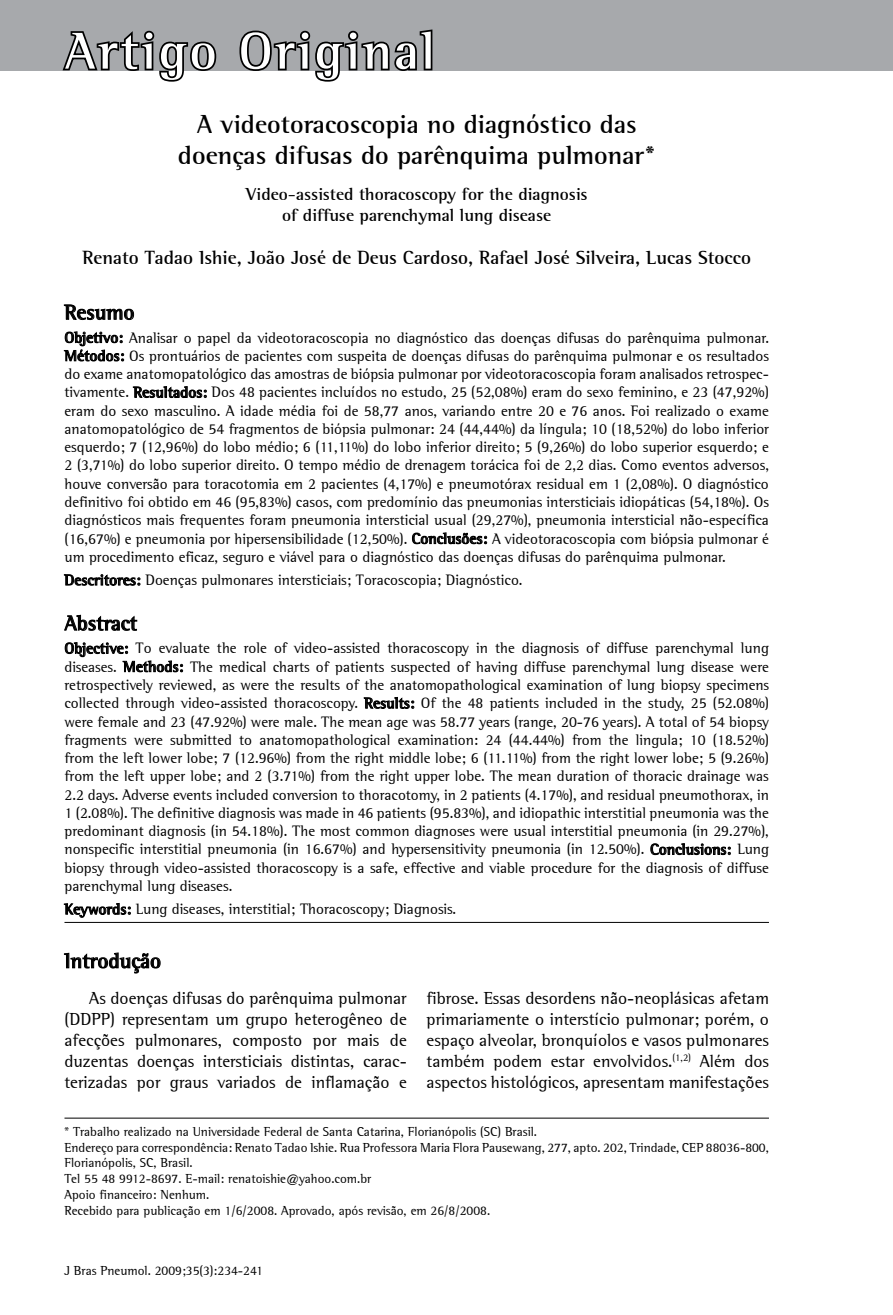
<style>
.page{position:relative;width:893px;height:1315px;background:#fff}
.page>*{position:absolute;margin:0;border:0;box-sizing:border-box;transform-origin:0 0}
.t1{font:700 52.5px "Libre Semi Serif S Si";letter-spacing:.05em;color:#fff}
.t2{font:700 26.25px/31.5px "Libre Semi Serif S Si";color:#000;text-align:center}
.t3{font:700 21px "Libre Semi Serif S Si";color:#000}
.t4{font:700 19.25px "Libre Semi Serif S Si";color:#000}
.t5{font:17.5px/21px "Libre Semi Serif S Si";color:#000;text-align:justify}
.t6{font:700 17.5px/21px "Libre Semi Serif S Si";color:#000;text-align:center}
.t7{font:15.22px/18.2px "Libre Semi Serif S Si";color:#000;text-align:justify}
.t8{font:13.12px/15.8px "Libre Semi Serif S Si";color:#000}
.s1{font-weight:700}
</style>
<div class="page">
<div style="left:0;top:0;width:893px;height:70px;background:#a7a9ac"></div>
<svg style="left:64px;top:305px;width:70px;height:15px"></svg>
<svg style="left:64px;top:332px;width:60px;height:29px"></svg>
<svg style="left:133px;top:386px;width:74px;height:12px"></svg>
<svg style="left:412px;top:532px;width:75px;height:12px"></svg>
<svg style="left:64px;top:574px;width:76px;height:11px"></svg>
<svg style="left:64px;top:615px;width:73px;height:16px"></svg>
<svg style="left:65px;top:642px;width:118px;height:30px"></svg>
<svg style="left:364px;top:697px;width:50px;height:11px"></svg>
<svg style="left:651px;top:843px;width:79px;height:11px"></svg>
<svg style="left:64px;top:903px;width:67px;height:14px"></svg>
<hr style="left:64px;top:1117px;width:705px;height:1px;background:#000">
<svg style="left:64px;top:952px;width:96px;height:21px"></svg>
<hr style="left:64px;top:922px;width:705px;height:1px;background:#000">
<svg style="left:60px;top:30px;width:159px;height:52px"></svg>
<svg style="left:237px;top:29px;width:197px;height:53px"></svg>
<h1 class="t1" style="left:64px;top:19px;width:372px">Artigo Original</h1>
<h2 class="t2" style="left:178px;top:108px;width:479px">A videotoracoscopia no diagnóstico das doenças difusas do parênquima pulmonar*</h2>
<p class="t6" style="left:246px;top:184px;width:343px">Video-assisted thoracoscopy for the diagnosis of diffuse parenchymal lung disease</p>
<p class="t4" style="left:82px;top:246px;width:670px">Renato Tadao Ishie, João José de Deus Cardoso, Rafael José Silveira, Lucas Stocco</p>
<h3 class="t3" style="left:64px;top:299px;width:72px">Resumo</h3>
<p class="t7" style="left:64px;top:328px;width:706px"><span class="s1">Objetivo:</span> Analisar o papel da videotoracoscopia no diagnóstico das doenças difusas do parênquima pulmonar.<br><span class="s1">Métodos:</span> Os prontuários de pacientes com suspeita de doenças difusas do parênquima pulmonar e os resultados do exame anatomopatológico das amostras de biópsia pulmonar por videotoracoscopia foram analisados retrospec&shy;tivamente. <span class="s1">Resultados:</span> Dos 48 pacientes incluídos no estudo, 25 (52,08%) eram do sexo feminino, e 23 (47,92%) eram do sexo masculino. A idade média foi de 58,77 anos, variando entre 20 e 76 anos. Foi realizado o exame anatomopatológico de 54 fragmentos de biópsia pulmonar: 24 (44,44%) da língula; 10 (18,52%) do lobo inferior esquerdo; 7 (12,96%) do lobo médio; 6 (11,11%) do lobo inferior direito; 5 (9,26%) do lobo superior esquerdo; e 2 (3,71%) do lobo superior direito. O tempo médio de drenagem torácica foi de 2,2 dias. Como eventos adversos, houve conversão para toracotomia em 2 pacientes (4,17%) e pneumotórax residual em 1 (2,08%). O diagnóstico definitivo foi obtido em 46 (95,83%) casos, com predomínio das pneumonias intersticiais idiopáticas (54,18%). Os diagnósticos mais frequentes foram pneumonia intersticial usual (29,27%), pneumonia intersticial não-específica (16,67%) e pneumonia por hipersensibilidade (12,50%). <span class="s1">Conclusões:</span> A videotoracoscopia com biópsia pulmonar é um procedimento eficaz, seguro e viável para o diagnóstico das doenças difusas do parênquima pulmonar.</p>
<p class="t7" style="left:64px;top:571px;width:460px"><span class="s1">Descritores:</span> Doenças pulmonares intersticiais; Toracoscopia; Diagnóstico.</p>
<h3 class="t3" style="left:64px;top:610px;width:74px">Abstract</h3>
<p class="t7" style="left:64px;top:639px;width:706px"><span class="s1">Objective:</span> To evaluate the role of video-assisted thoracoscopy in the diagnosis of diffuse parenchymal lung diseases. <span class="s1">Methods:</span> The medical charts of patients suspected of having diffuse parenchymal lung disease were retrospectively reviewed, as were the results of the anatomopathological examination of lung biopsy specimens collected through video-assisted thoracoscopy. <span class="s1">Results:</span> Of the 48 patients included in the study, 25 (52.08%) were female and 23 (47.92%) were male. The mean age was 58.77 years (range, 20-76 years). A total of 54 biopsy fragments were submitted to anatomopathological examination: 24 (44.44%) from the lingula; 10 (18.52%) from the left lower lobe; 7 (12.96%) from the right middle lobe; 6 (11.11%) from the right lower lobe; 5 (9.26%) from the left upper lobe; and 2 (3.71%) from the right upper lobe. The mean duration of thoracic drainage was 2.2 days. Adverse events included conversion to thoracotomy, in 2 patients (4.17%), and residual pneumothorax, in 1 (2.08%). The definitive diagnosis was made in 46 patients (95.83%), and idiopathic interstitial pneumonia was the predominant diagnosis (in 54.18%). The most common diagnoses were usual interstitial pneumonia (in 29.27%), nonspecific interstitial pneumonia (in 16.67%) and hypersensitivity pneumonia (in 12.50%). <span class="s1">Conclusions:</span> Lung biopsy through video-assisted thoracoscopy is a safe, effective and viable procedure for the diagnosis of diffuse parenchymal lung diseases.</p>
<p class="t7" style="left:64px;top:900px;width:393px"><span class="s1">Keywords:</span> Lung diseases, interstitial; Thoracoscopy; Diagnosis.</p>
<h3 class="t3" style="left:64px;top:948px;width:98px">Introdução</h3>
<p class="t5" style="left:64px;top:987px;width:344px;text-indent:25px">As doenças difusas do parênquima pulmonar (DDPP) representam um grupo heterogêneo de afecções pulmonares, composto por mais de duzentas doenças intersticiais distintas, carac&shy;terizadas por graus variados de inflamação e</p>
<p class="t5" style="left:427px;top:987px;width:344px">fibrose. Essas desordens não-neoplásicas afetam primariamente o interstício pulmonar; porém, o espaço alveolar, bronquíolos e vasos pulmonares também podem estar envolvidos.<sup>(1,2)</sup> Além dos aspectos histológicos, apresentam manifestações</p>
<p class="t8" style="left:64px;top:1123px;width:706px">* Trabalho realizado na Universidade Federal de Santa Catarina, Florianópolis (SC) Brasil.<br>Endereço para correspondência: Renato Tadao Ishie. Rua Professora Maria Flora Pausewang, 277, apto. 202, Trindade, CEP 88036-800, Florianópolis, SC, Brasil.<br>Tel 55 48 9912-8697. E-mail: renatoishie@yahoo.com.br<br>Apoio financeiro: Nenhum.<br>Recebido para publicação em 1/6/2008. Aprovado, após revisão, em 26/8/2008.</p>
<p class="t8" style="left:64px;top:1263px;width:200px">J Bras Pneumol. 2009;35(3):234-241</p>
</div>
